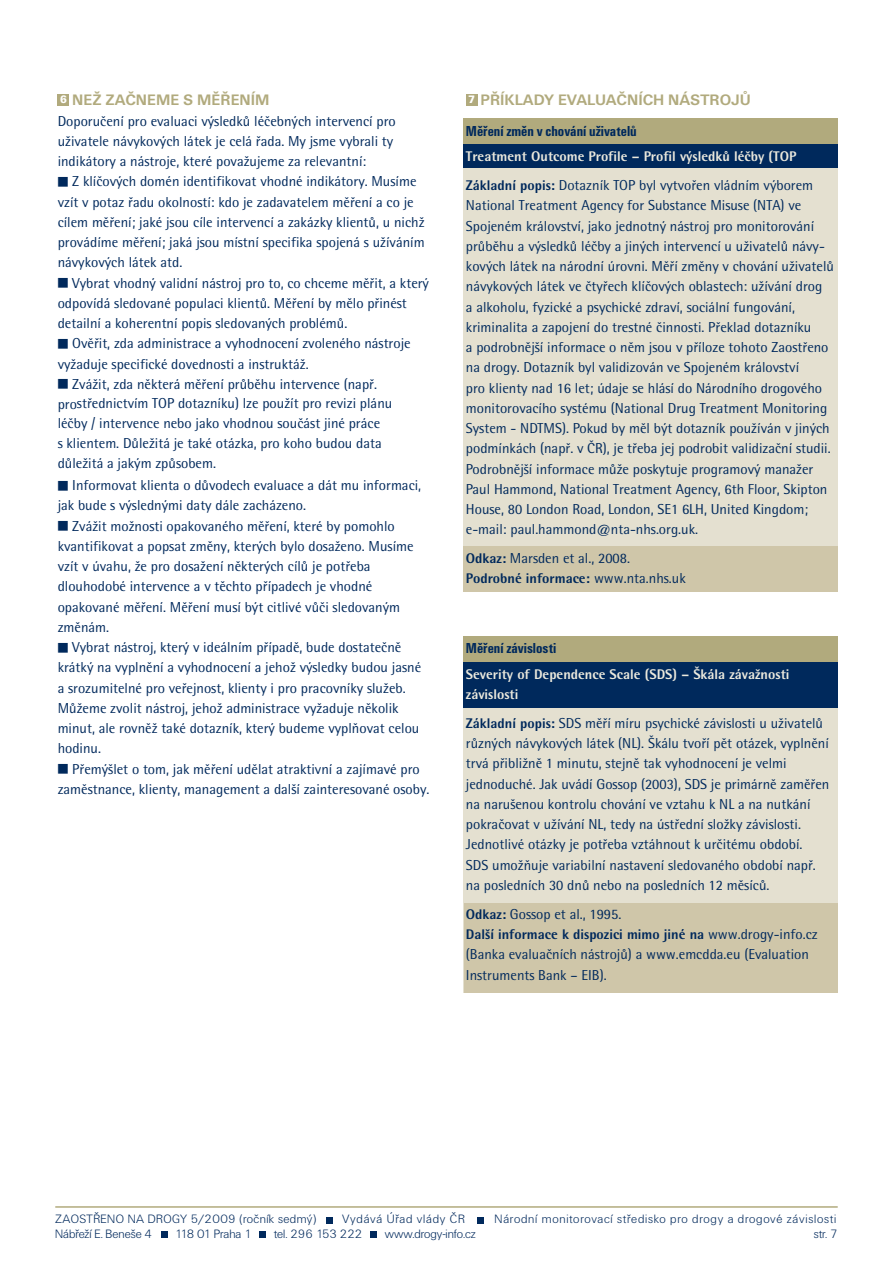
<style>
.page{position:relative;width:893px;height:1263px;background:#fff}
.page>*{position:absolute;margin:0;border:0;box-sizing:border-box;transform-origin:0 0}
.t1{font:16.05px/20.2px "Rotis Semi Sans Extra Bold CE";color:#ebe9dd}
.t2{font:16.05px "Rotis Semi Sans Extra Bold CE";color:#00295c}
.t3{font:700 15.75px "Unitus TEE";color:#b1aa7d}
.t4{font:700 condensed 15px "Unitus TEE";color:#00295c}
.t5{font:14.25px/20.2px "Rotis Semi Sans CE";color:#00295c}
.t6{font:12.6px "Unitus DEE Ligh";letter-spacing:.065em;color:#00295c}
.t7{font:12.6px "Unitus DEE Ligh";color:#00295c}
.t8{font:12.6px "Unitus DEE Ligh";letter-spacing:.035em;color:#00295c}
.t9{font:12.6px "Unitus DEE Ligh";letter-spacing:-.015em;color:#00295c}
.t10{font:11.25px "Unitus TEE Blac";color:#fff}
.s1{font-family:"Rotis Semi Sans Extra Bold CE";font-size:16.05px}
.s2{font-family:"Rotis Semi Sans CE";font-size:14.25px}
</style>
<div class="page">
<div style="left:463px;top:657px;width:375px;height:335px;background:#e4e0d0"></div>
<div style="left:463px;top:139px;width:375px;height:407px;background:#e4e0d0"></div>
<div style="left:463px;top:662px;width:375px;height:45px;background:#00295c"></div>
<div style="left:463px;top:144px;width:375px;height:23px;background:#00295c"></div>
<div style="left:464px;top:903px;width:373px;height:89px;background:#cfc6a9"></div>
<div style="left:463px;top:546px;width:375px;height:46px;background:#cfc6a9"></div>
<hr style="left:55px;top:1206px;width:783px;height:2px;background:#b1aa7d">
<svg style="left:327px;top:1217px;width:6px;height:6px"></svg>
<svg style="left:477px;top:1217px;width:6px;height:6px"></svg>
<svg style="left:162px;top:1232px;width:6px;height:6px"></svg>
<div style="left:370px;top:1232px;width:7px;height:6px;background:#00295c"></div>
<svg style="left:259px;top:1232px;width:6px;height:6px"></svg>
<div style="left:466px;top:94px;width:11px;height:11px;background:#b1aa7d"></div>
<div style="left:463px;top:636px;width:375px;height:25px;background:#b1aa7d"></div>
<div style="left:463px;top:118px;width:375px;height:26px;background:#b1aa7d"></div>
<div style="left:58px;top:94px;width:11px;height:11px;background:#b1aa7d"></div>
<p class="t3" style="left:72px;top:91px;width:199px">NEŽ ZAČNEME S MĚŘENÍM</p>
<p class="t5" style="left:58px;top:111px;width:340px">Doporučení pro evaluaci výsledků léčebných intervencí pro uživatele návykových látek je celá řada. My jsme vybrali ty indikátory a nástroje, které považujeme za relevantní:</p>
<p class="t5" style="left:58px;top:172px;width:369px">■ Z klíčových domén identifikovat vhodné indikátory. Musíme vzít v potaz řadu okolností: kdo je zadavatelem měření a co je cílem měření; jaké jsou cíle intervencí a zakázky klientů, u nichž provádíme měření; jaká jsou místní specifika spojená s užíváním návykových látek atd.</p>
<p class="t5" style="left:58px;top:273px;width:373px">■ Vybrat vhodný validní nástroj pro to, co chceme měřit, a který odpovídá sledované populaci klientů. Měření by mělo přinést detailní a koherentní popis sledovaných problémů.</p>
<p class="t5" style="left:58px;top:334px;width:354px">■ Ověřit, zda administrace a vyhodnocení zvoleného nástroje vyžaduje specifické dovednosti a instruktáž.</p>
<p class="t5" style="left:58px;top:375px;width:336px;line-height:18.8px">■ Zvážit, zda některá měření průběhu intervence (např. prostřednictvím TOP dotazníku) lze použít pro revizi plánu</p>
<p class="t5" style="left:58px;top:413px;width:326px;text-align:justify">léčby / intervence nebo jako vhodnou součást jiné práce s klientem. Důležitá je také otázka, pro koho budou data důležitá a jakým způsobem.</p>
<p class="t5" style="left:58px;top:475px;width:365px">■ Informovat klienta o důvodech evaluace a dát mu informaci, jak bude s výslednými daty dále zacházeno.</p>
<p class="t5" style="left:58px;top:516px;width:357px">■ Zvážit možnosti opakovaného měření, které by pomohlo kvantifikovat a popsat změny, kterých bylo dosaženo. Musíme vzít v úvahu, že pro dosažení některých cílů je potřeba dlouhodobé intervence a v těchto případech je vhodné opakované měření. Měření musí být citlivé vůči sledovaným změnám.</p>
<p class="t5" style="left:58px;top:637px;width:365px">■ Vybrat nástroj, který v ideálním případě, bude dostatečně krátký na vyplnění a vyhodnocení a jehož výsledky budou jasné a srozumitelné pro veřejnost, klienty i pro pracovníky služeb.<br>Můžeme zvolit nástroj, jehož administrace vyžaduje několik minut, ale rovněž také dotazník, který budeme vyplňovat celou hodinu.</p>
<p class="t5" style="left:58px;top:759px;width:373px">■ Přemýšlet o tom, jak měření udělat atraktivní a zajímavé pro zaměstnance, klienty, management a další zainteresované osoby.</p>
<p class="t10" style="left:60px;top:93px;width:8px">6</p>
<p class="t3" style="left:468px;top:91px;width:284px"><sup>7</sup> PŘÍKLADY EVALUAČNÍCH NÁSTROJŮ</p>
<p class="t4" style="left:466px;top:122px;width:172px">Měření změn v chování uživatelů</p>
<p class="t1" style="left:466px;top:147px;width:332px">Treatment Outcome Profile – Profil výsledků léčby (TOP</p>
<p class="t5" style="left:466px;top:175px;width:370px"><span class="s1">Základní popis:</span> Dotazník TOP byl vytvořen vládním výborem National Treatment Agency for Substance Misuse (NTA) ve Spojeném království, jako jednotný nástroj pro monitorování průběhu a výsledků léčby a jiných intervencí u uživatelů návy&shy;kových látek na národní úrovni. Měří změny v chování uživatelů návykových látek ve čtyřech klíčových oblastech: užívání drog<br>a alkoholu, fyzické a psychické zdraví, sociální fungování, kriminalita a zapojení do trestné činnosti. Překlad dotazníku<br>a podrobnější informace o něm jsou v příloze tohoto Zaostřeno na drogy. Dotazník byl validizován ve Spojeném království<br>pro klienty nad 16 let; údaje se hlásí do Národního drogového monitorovacího systému (National Drug Treatment Monitoring System - NDTMS). Pokud by měl být dotazník používán v jiných podmínkách (např. v ČR), je třeba jej podrobit validizační studii.<br>Podrobnější informace může poskytuje programový manažer Paul Hammond, National Treatment Agency, 6th Floor, Skipton House, 80 London Road, London, SE1 6LH, United Kingdom; e-mail: paul.hammond@nta-nhs.org.uk.</p>
<p class="t5" style="left:466px;top:548px;width:166px"><span class="s1">Odkaz:</span> Marsden et al., 2008.</p>
<p class="t2" style="left:466px;top:570px;width:221px">Podrobné informace: <span class="s2">www.nta.nhs.uk</span></p>
<p class="t4" style="left:466px;top:640px;width:92px">Měření závislosti</p>
<p class="t1" style="left:466px;top:664px;width:325px">Severity of Dependence Scale (SDS) – Škála závažnosti závislosti</p>
<p class="t5" style="left:466px;top:713px;width:365px"><span class="s1">Základní popis:</span> SDS měří míru psychické závislosti u uživatelů různých návykových látek (NL). Škálu tvoří pět otázek, vyplnění trvá přibližně 1 minutu, stejně tak vyhodnocení je velmi jednoduché. Jak uvádí Gossop (2003), SDS je primárně zaměřen na narušenou kontrolu chování ve vztahu k NL a na nutkání pokračovat v užívání NL, tedy na ústřední složky závislosti.<br>Jednotlivé otázky je potřeba vztáhnout k určitému období.<br>SDS umožňuje variabilní nastavení sledovaného období např. na posledních 30 dnů nebo na posledních 12 měsíců.</p>
<p class="t5" style="left:466px;top:904px;width:157px"><span class="s1">Odkaz:</span> Gossop et al., 1995.</p>
<p class="t2" style="left:466px;top:926px;width:353px">Další informace k dispozici mimo jiné na <span class="s2">www.drogy-info.cz</span></p>
<p class="t5" style="left:466px;top:944px;width:345px">(Banka evaluačních nástrojů) a www.emcdda.eu (Evaluation<br>Instruments Bank – EIB).</p>
<p class="t8" style="left:55px;top:1212px;width:262px">ZAOSTŘENO NA DROGY 5/2009 (ročník sedmý)</p>
<p class="t6" style="left:342px;top:1212px;width:124px">Vydává Úřad vlády ČR</p>
<p class="t6" style="left:495px;top:1212px;width:343px">Národní monitorovací středisko pro drogy a drogové závislosti</p>
<p class="t7" style="left:55px;top:1227px;width:98px">Nábřeží E. Beneše 4</p>
<p class="t9" style="left:175px;top:1227px;width:78px">118 01 Praha 1</p>
<p class="t7" style="left:274px;top:1227px;width:89px">tel. 296 153 222</p>
<p class="t7" style="left:385px;top:1227px;width:92px">www.drogy-info.cz</p>
<p class="t8" style="left:814px;top:1227px;width:25px">str. 7</p>
</div>
